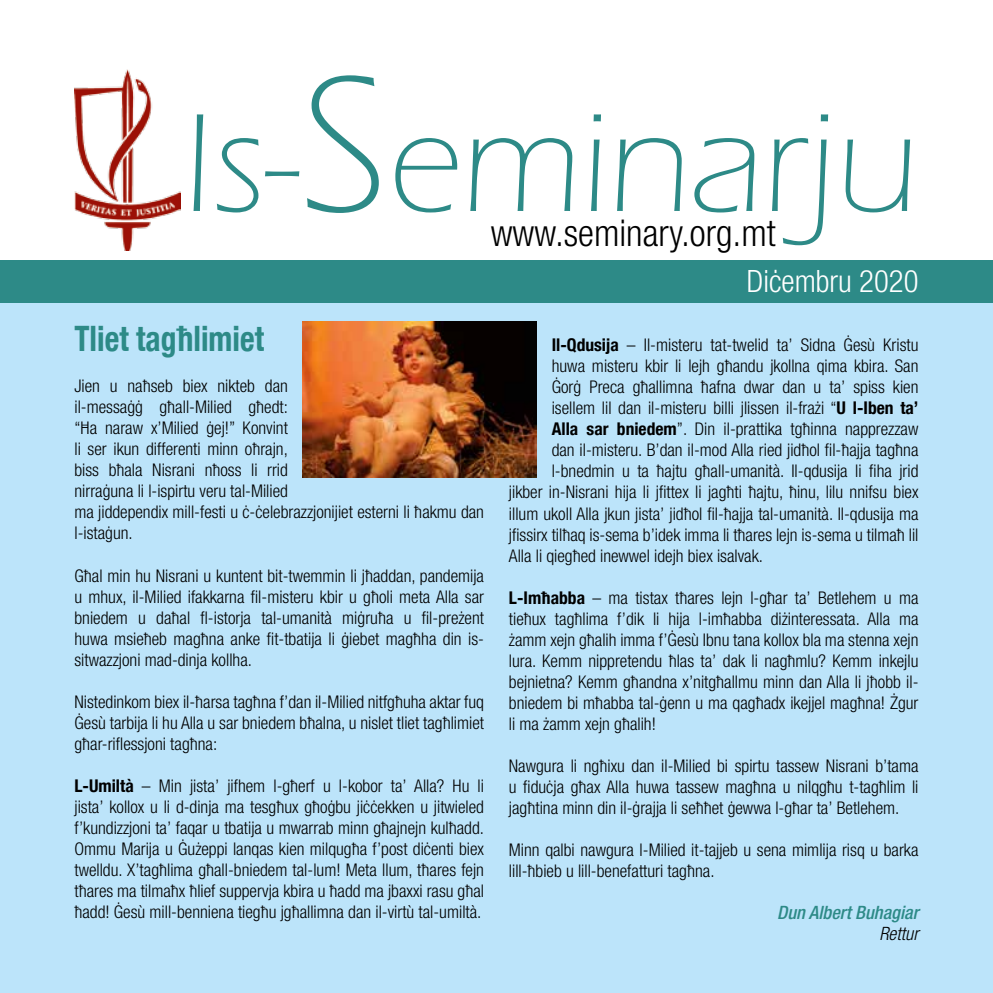
<style>
.page{position:relative;width:993px;height:993px;background:#fff}
.page>*{position:absolute;margin:0;border:0;box-sizing:border-box;transform-origin:0 0}
.t1{font:300 144.9px "Eras ITC";color:#2d8a87}
.t2{font:300 condensed 36.93px "Helvetica Neue LT Com";color:#000}
.t3{font:700 condensed 35px "Helvetica Neue LT Com";color:#2d8a87;scale:.9 1}
.t4{font:300 condensed 30.8px "Helvetica Neue LT Com";color:#fff}
.t5{font:italic 500 condensed 18.38px "Helvetica Neue LT Com";color:#2d8a87}
.t6{font:italic 300 condensed 18.38px "Helvetica Neue LT Com";color:#000}
.t7{font:300 condensed 17.5px/21px "Helvetica Neue LT Com";color:#000;text-align:justify}
.s1{font-size:200.2px}
.s2{font-weight:700}
</style>
<div class="page">
<div style="left:0;top:0;width:992px;height:992px;background:#bce4fa"></div>
<div style="left:0;top:0;width:992px;height:283px;background:#fff"></div>
<div style="left:0;top:260px;width:992px;height:43px;background:#2d8a87"></div>
<img style="left:74px;top:69px;width:107px;height:181px">
<img style="left:303px;top:321px;width:233px;height:156px">
<h1 class="t1" style="left:183px;top:83px;width:736px">Is-<span class="s1">S</span>eminarju</h1>
<h2 class="t2" style="left:490px;top:212px;width:286px">www.seminary.org.mt</h2>
<h3 class="t4" style="left:746px;top:263px;width:173px">Diċembru 2020</h3>
<h3 class="t3" style="left:74px;top:318px;width:212px">Tliet tagħlimiet</h3>
<p class="t7" style="left:74px;top:375px;width:411px;text-align:left">Jien u naħseb biex nikteb dan<br>il-messaġġ għall-Milied għedt:<br>“Ħa naraw x’Milied ġej!” Konvint<br>li ser ikun differenti minn oħrajn,<br>biss bħala Nisrani nħoss li rrid<br>nirraġuna li l-ispirtu veru tal-Milied<br>ma jiddependix mill-festi u ċ-ċelebrazzjonijiet esterni li ħakmu dan l-istaġun.</p>
<p class="t7" style="left:74px;top:564px;width:411px">Għal min hu Nisrani u kuntent bit-twemmin li jħaddan, pandemija u mhux, il-Milied ifakkarna fil-misteru kbir u għoli meta Alla sar bniedem u daħal fl-istorja tal-umanità miġruħa u fil-preżent huwa msieħeb magħna anke fit-tbatija li ġiebet magħha din is&shy;sitwazzjoni mad-dinja kollha.</p>
<p class="t7" style="left:74px;top:690px;width:411px">Nistedinkom biex il-ħarsa tagħna f’dan il-Milied nitfgħuha aktar fuq Ġesù tarbija li hu Alla u sar bniedem bħalna, u nislet tliet tagħlimiet għar-riflessjoni tagħna:</p>
<p class="t7" style="left:74px;top:774px;width:411px"><span class="s2">L-Umiltà</span> – Min jista’ jifhem l-għerf u l-kobor ta’ Alla? Hu li jista’ kollox u li d-dinja ma tesgħux għoġbu jiċċekken u jitwieled f’kundizzjoni ta’ faqar u tbatija u mwarrab minn għajnejn kulħadd.<br>Ommu Marija u Ġużeppi lanqas kien milqugħa f’post diċenti biex twelldu. X’tagħlima għall-bniedem tal-lum! Meta llum, tħares fejn tħares ma tilmaħx ħlief suppervja kbira u ħadd ma jbaxxi rasu għal ħadd! Ġesù mill-benniena tiegħu jgħallimna dan il-virtù tal-umiltà.</p>
<p class="t7" style="left:551px;top:334px;width:368px"><span class="s2">Il-Qdusija</span> – Il-misteru tat-twelid ta’ Sidna Ġesù Kristu</p>
<p class="t7" style="left:551px;top:355px;width:368px">huwa misteru kbir li lejh għandu jkollna qima kbira. San</p>
<p class="t7" style="left:551px;top:376px;width:368px">Ġorġ Preca għallimna ħafna dwar dan u ta’ spiss kien</p>
<p class="t7" style="left:551px;top:397px;width:368px">isellem lil dan il-misteru billi jlissen il-frażi “<span class="s2">U l-Iben ta’</span></p>
<p class="t7" style="left:551px;top:418px;width:368px"><span class="s2">Alla sar bniedem</span>”. Din il-prattika tgħinna napprezzaw</p>
<p class="t7" style="left:551px;top:439px;width:368px">dan il-misteru. B’dan il-mod Alla ried jidħol fil-ħajja tagħna</p>
<p class="t7" style="left:551px;top:460px;width:368px">l-bnedmin u ta ħajtu għall-umanità. Il-qdusija li fiha jrid</p>
<p class="t7" style="left:508px;top:481px;width:411px">jikber in-Nisrani hija li jfittex li jagħti ħajtu, ħinu, lilu nnifsu biex</p>
<p class="t7" style="left:508px;top:502px;width:411px">illum ukoll Alla jkun jista’ jidħol fil-ħajja tal-umanità. Il-qdusija ma</p>
<p class="t7" style="left:508px;top:523px;width:411px">jfissirx tilħaq is-sema b’idek imma li tħares lejn is-sema u tilmaħ lil</p>
<p class="t7" style="left:508px;top:544px;width:255px">Alla li qiegħed inewwel idejh biex isalvak.</p>
<p class="t7" style="left:508px;top:586px;width:411px"><span class="s2">L-Imħabba</span> – ma tistax tħares lejn l-għar ta’ Betlehem u ma tieħux tagħlima f’dik li hija l-imħabba diżinteressata. Alla ma żamm xejn għalih imma f’Ġesù Ibnu tana kollox bla ma stenna xejn lura. Kemm nippretendu ħlas ta’ dak li nagħmlu? Kemm inkejlu bejnietna? Kemm għandna x’nitgħallmu minn dan Alla li jħobb il&shy;bniedem bi mħabba tal-ġenn u ma qagħadx ikejjel magħna! Żgur li ma żamm xejn għalih!</p>
<p class="t7" style="left:508px;top:754px;width:411px">Nawgura li ngħixu dan il-Milied bi spirtu tassew Nisrani b’tama u fiduċja għax Alla huwa tassew magħna u nilqgħu t-tagħlim li jagħtina minn din il-ġrajja li seħħet ġewwa l-għar ta’ Betlehem.</p>
<p class="t7" style="left:508px;top:838px;width:411px">Minn qalbi nawgura l-Milied it-tajjeb u sena mimlija risq u barka lill-ħbieb u lill-benefatturi tagħna.</p>
<p class="t5" style="left:777px;top:901px;width:143px">Dun Albert Buhagiar</p>
<p class="t6" style="left:879px;top:922px;width:41px">Rettur</p>
</div>
